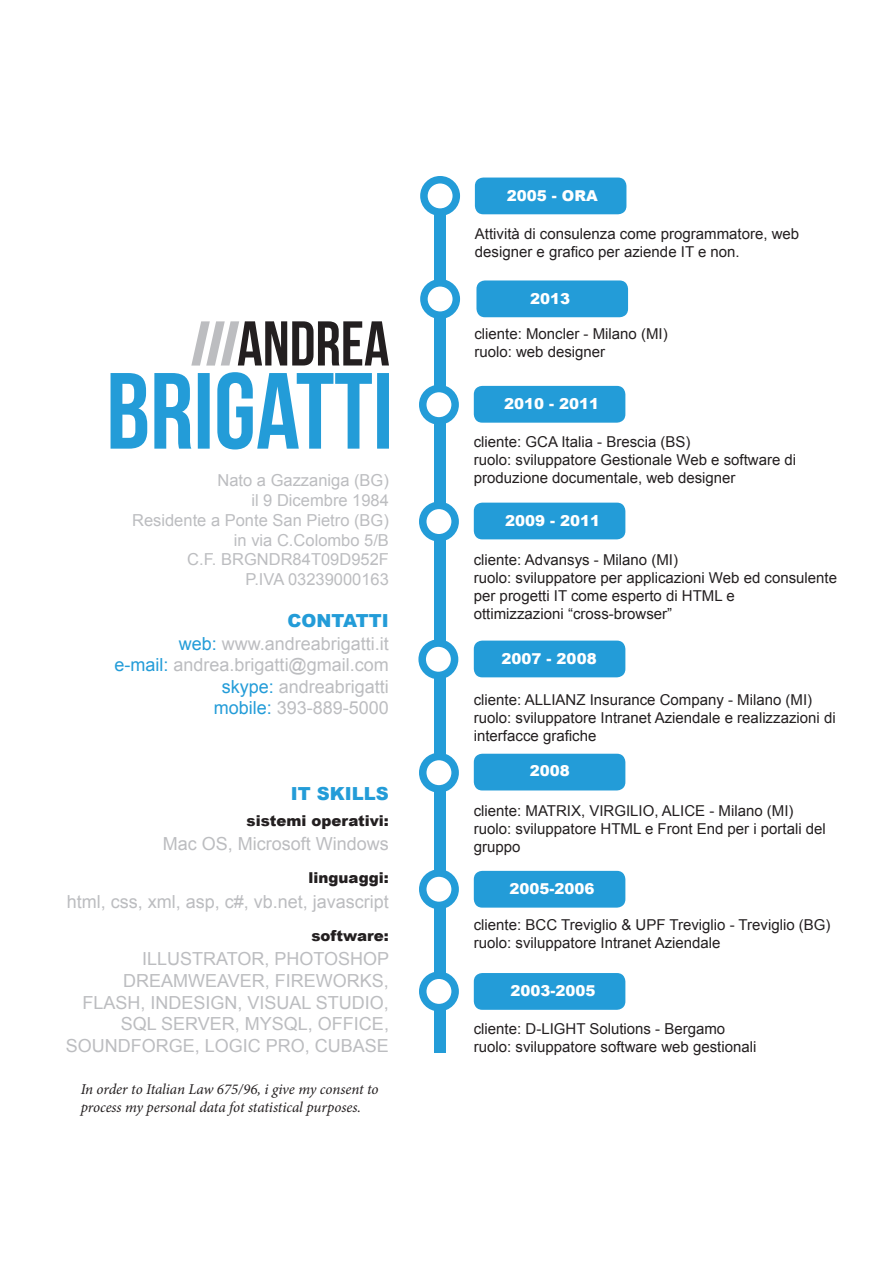
<style>
.page{position:relative;width:893px;height:1263px;background:#fff}
.page>*{position:absolute;margin:0;border:0;box-sizing:border-box;transform-origin:0 0}
.t1{font:18px/21.6px "Arial";color:#bcbdc0;text-align:right}
.t2{font:900 18px "Arial";color:#239cd8}
.t3{font:16.5px "Arial";color:#bcbdc0}
.t4{font:15px/18px "Arial";color:#231f20}
.t5{font:italic 15px/18px "Minion Pro";letter-spacing:-.01em;color:#231f20}
.t6{font:900 15px "Arial";color:#fff}
.t7{font:900 15px "Arial";color:#231f20}
.s1{color:#239cd8}
</style>
<div class="page">
<svg style="left:111px;top:372px;width:278px;height:77px"></svg>
<svg style="left:191px;top:321px;width:198px;height:45px"></svg>
<div style="left:474px;top:641px;width:151px;height:36px;background:#239cd8;border-radius:9px"></div>
<div style="left:474px;top:503px;width:151px;height:36px;background:#239cd8;border-radius:9px"></div>
<div style="left:474px;top:386px;width:151px;height:37px;background:#239cd8;border-radius:9px"></div>
<div style="left:475px;top:178px;width:151px;height:36px;background:#239cd8;border-radius:9px"></div>
<div style="left:434px;top:178px;width:11px;height:874px;background:#239cd8"></div>
<div style="left:424px;top:180px;width:32px;height:32px;background:#fff;border-radius:50%"></div>
<div style="left:420px;top:176px;width:40px;height:40px;border:8px solid #239cd8;border-radius:50%"></div>
<div style="left:474px;top:754px;width:151px;height:36px;background:#239cd8;border-radius:9px"></div>
<div style="left:474px;top:871px;width:151px;height:37px;background:#239cd8;border-radius:9px"></div>
<div style="left:474px;top:973px;width:151px;height:37px;background:#239cd8;border-radius:9px"></div>
<div style="left:423px;top:388px;width:32px;height:33px;background:#fff;border-radius:50%"></div>
<div style="left:419px;top:385px;width:40px;height:40px;border:8px solid #239cd8;border-radius:50%"></div>
<div style="left:423px;top:505px;width:32px;height:33px;background:#fff;border-radius:50%"></div>
<div style="left:419px;top:502px;width:40px;height:39px;border:8px solid #239cd8;border-radius:50%"></div>
<div style="left:423px;top:756px;width:32px;height:33px;background:#fff;border-radius:50%"></div>
<div style="left:419px;top:753px;width:40px;height:40px;border:8px solid #239cd8;border-radius:50%"></div>
<div style="left:423px;top:873px;width:32px;height:32px;background:#fff;border-radius:50%"></div>
<div style="left:419px;top:869px;width:40px;height:40px;border:8px solid #239cd8;border-radius:50%"></div>
<div style="left:423px;top:975px;width:32px;height:32px;background:#fff;border-radius:50%"></div>
<div style="left:419px;top:971px;width:40px;height:40px;border:8px solid #239cd8;border-radius:50%"></div>
<div style="left:422px;top:643px;width:33px;height:32px;background:#fff;border-radius:50%"></div>
<div style="left:418px;top:639px;width:40px;height:40px;border:8px solid #239cd8;border-radius:50%"></div>
<div style="left:476px;top:280px;width:152px;height:37px;background:#239cd8;border-radius:9px"></div>
<div style="left:424px;top:283px;width:32px;height:32px;background:#fff;border-radius:50%"></div>
<div style="left:420px;top:279px;width:40px;height:40px;border:8px solid #239cd8;border-radius:50%"></div>
<p class="t3" style="left:217px;top:470px;width:173px">Nato a Gazzaniga (BG)</p>
<p class="t3" style="left:251px;top:489px;width:139px">il 9 Dicembre 1984</p>
<p class="t3" style="left:132px;top:509px;width:258px">Residente a Ponte San Pietro (BG)</p>
<p class="t3" style="left:234px;top:529px;width:156px">in via C.Colombo 5/B</p>
<p class="t3" style="left:187px;top:549px;width:203px">C.F. BRGNDR84T09D952F</p>
<p class="t3" style="left:245px;top:569px;width:145px">P.IVA 03239000163</p>
<p class="t2" style="left:287px;top:607px;width:103px">CONTATTI</p>
<p class="t1" style="left:179px;top:633px;width:212px"><span class="s1">web:</span> www.andreabrigatti.it</p>
<p class="t1" style="left:115px;top:654px;width:276px"><span class="s1">e-mail:</span> andrea.brigatti@gmail.com</p>
<p class="t1" style="left:222px;top:676px;width:169px"><span class="s1">skype:</span> andreabrigatti</p>
<p class="t1" style="left:214px;top:697px;width:177px"><span class="s1">mobile:</span> 393-889-5000</p>
<p class="t2" style="left:291px;top:780px;width:99px">IT SKILLS</p>
<p class="t7" style="left:246px;top:810px;width:144px">sistemi operativi:</p>
<p class="t1" style="left:163px;top:833px;width:228px">Mac OS, Microsoft Windows</p>
<p class="t7" style="left:309px;top:867px;width:82px">linguaggi:</p>
<p class="t1" style="left:67px;top:891px;width:324px">html, css, xml, asp, c#, vb.net, javascript</p>
<p class="t7" style="left:311px;top:924px;width:79px">software:</p>
<p class="t1" style="left:142px;top:948px;width:249px">ILLUSTRATOR, PHOTOSHOP</p>
<p class="t1" style="left:66px;top:970px;width:325px">DREAMWEAVER, FIREWORKS,<br>FLASH, INDESIGN, VISUAL STUDIO,<br>SQL SERVER, MYSQL, OFFICE,<br>SOUNDFORGE, LOGIC PRO, CUBASE</p>
<p class="t5" style="left:81px;top:1080px;width:299px">In order to Italian Law 675/96, i give my consent to process my personal data fot statistical purposes.</p>
<p class="t6" style="left:507px;top:185px;width:92px">2005 - ORA</p>
<p class="t4" style="left:475px;top:225px;width:326px">Attività di consulenza come programmatore, web designer e grafico per aziende IT e non.</p>
<p class="t6" style="left:530px;top:288px;width:42px">2013</p>
<p class="t4" style="left:474px;top:325px;width:195px">cliente: Moncler - Milano (MI)</p>
<p class="t4" style="left:474px;top:343px;width:132px">ruolo: web designer</p>
<p class="t6" style="left:504px;top:393px;width:97px">2010 - 2011</p>
<p class="t4" style="left:474px;top:433px;width:218px">cliente: GCA Italia - Brescia (BS)</p>
<p class="t4" style="left:474px;top:451px;width:324px">ruolo: sviluppatore Gestionale Web e software di produzione documentale, web designer</p>
<p class="t6" style="left:505px;top:510px;width:97px">2009 - 2011</p>
<p class="t4" style="left:474px;top:551px;width:206px">cliente: Advansys - Milano (MI)</p>
<p class="t4" style="left:474px;top:569px;width:365px">ruolo: sviluppatore per applicazioni Web ed consulente per progetti IT come esperto di HTML e</p>
<p class="t4" style="left:474px;top:605px;width:200px">ottimizzazioni “cross-browser”</p>
<p class="t6" style="left:502px;top:648px;width:97px">2007 - 2008</p>
<p class="t4" style="left:474px;top:691px;width:340px">cliente: ALLIANZ Insurance Company - Milano (MI)</p>
<p class="t4" style="left:474px;top:709px;width:363px">ruolo: sviluppatore Intranet Aziendale e realizzazioni di interfacce grafiche</p>
<p class="t6" style="left:530px;top:759px;width:42px">2008</p>
<p class="t4" style="left:474px;top:802px;width:321px">cliente: MATRIX, VIRGILIO, ALICE - Milano (MI)</p>
<p class="t4" style="left:474px;top:820px;width:354px">ruolo: sviluppatore HTML e Front End per i portali del gruppo</p>
<p class="t6" style="left:509px;top:878px;width:87px">2005-2006</p>
<p class="t4" style="left:474px;top:915px;width:358px">cliente: BCC Treviglio &amp; UPF Treviglio - Treviglio (BG)</p>
<p class="t4" style="left:474px;top:933px;width:248px">ruolo: sviluppatore Intranet Aziendale</p>
<p class="t6" style="left:511px;top:980px;width:87px">2003-2005</p>
<p class="t4" style="left:474px;top:1020px;width:253px">cliente: D-LIGHT Solutions - Bergamo</p>
<p class="t4" style="left:474px;top:1038px;width:284px">ruolo: sviluppatore software web gestionali</p>
</div>
